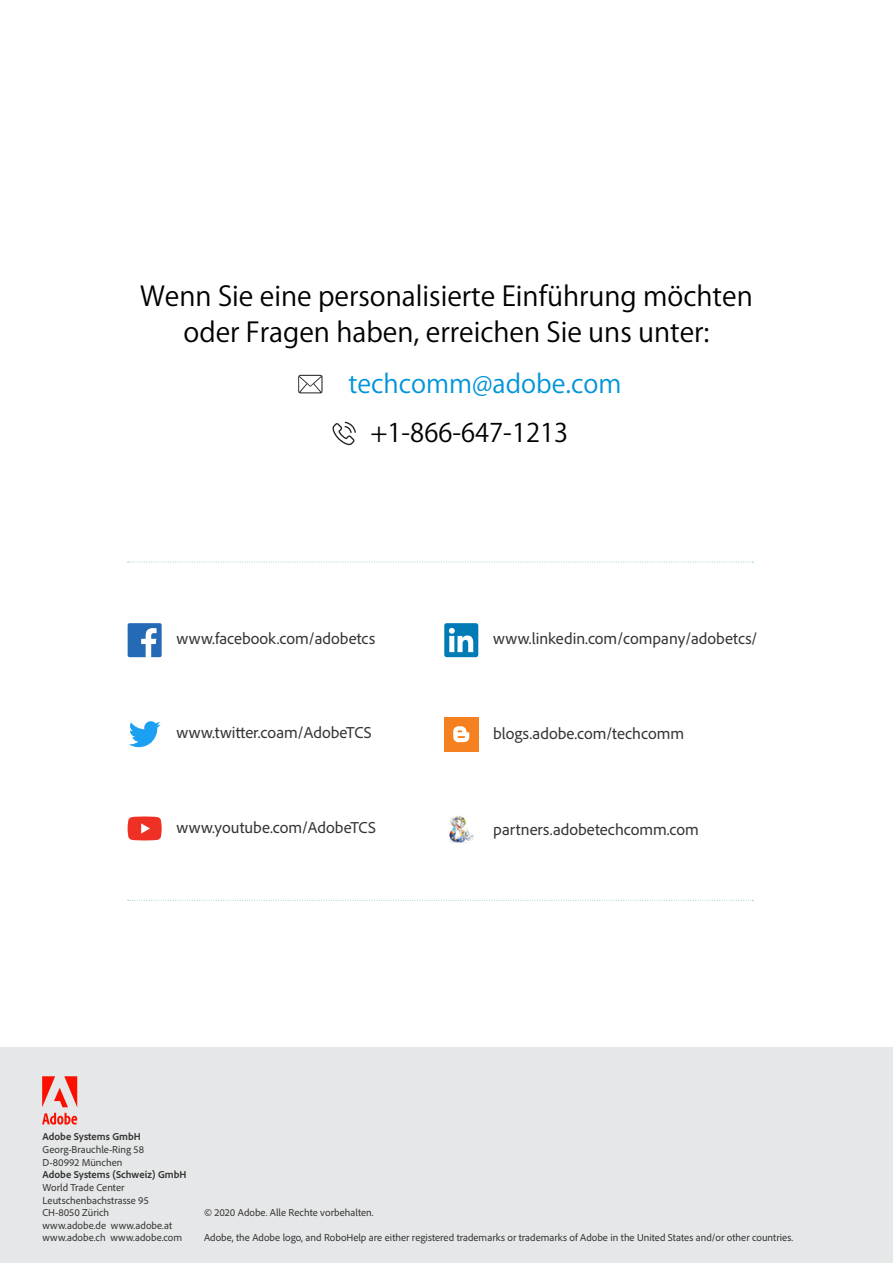
<style>
.page{position:relative;width:893px;height:1263px;background:#fff}
.page>*{position:absolute;margin:0;border:0;box-sizing:border-box;transform-origin:0 0}
.t1{font:27px/36px "Koz Go Pr 6 N";color:#000;text-align:center}
.t2{font:25.5px "Koz Go Pr 6 N";color:#0094d9}
.t3{font:25.5px "Koz Go Pr 6 N";color:#000}
.t4{font:16.5px "Adobe Clean";color:#343433}
.Legal_Company{font:10.5px "Adobe Clean";color:#343433}
.Company{font:10.5px "Adobe Clean";color:#343433}
.Company-2{font:700 10.5px "Adobe Clean";color:#343433}
</style>
<div class="page">
<div style="left:0;top:1047px;width:893px;height:216px;background:#e6e7e8"></div>
<svg style="left:298px;top:375px;width:24px;height:18px"></svg>
<svg style="left:332px;top:422px;width:24px;height:23px"></svg>
<svg style="left:128px;top:623px;width:34px;height:34px"></svg>
<svg style="left:129px;top:721px;width:32px;height:26px"></svg>
<div style="left:444px;top:623px;width:34px;height:34px;background:#007bb6;border-radius:2px"></div>
<svg style="left:449px;top:628px;width:24px;height:24px"></svg>
<svg style="left:128px;top:816px;width:34px;height:24px"></svg>
<img style="left:449px;top:816px;width:25px;height:27px">
<div style="left:444px;top:717px;width:34px;height:34px;background:#f58020"></div>
<svg style="left:453px;top:726px;width:16px;height:16px"></svg>
<svg style="left:128px;top:562px;width:625px;height:1px"></svg>
<svg style="left:128px;top:900px;width:625px;height:1px"></svg>
<svg style="left:42px;top:1076px;width:35px;height:31px"></svg>
<svg style="left:42px;top:1113px;width:35px;height:11px"></svg>
<h1 class="t1" style="left:140px;top:279px;width:614px">Wenn Sie eine personalisierte Einführung möchten oder Fragen haben, erreichen Sie uns unter:</h1>
<h1 class="t2" style="left:348px;top:369px;width:275px">techcomm@adobe.com</h1>
<h1 class="t3" style="left:370px;top:418px;width:199px">+1-866-647-1213</h1>
<p class="t4" style="left:177px;top:628px;width:200px">www.facebook.com/adobetcs</p>
<p class="t4" style="left:177px;top:722px;width:197px">www.twitter.coam/AdobeTCS</p>
<p class="t4" style="left:493px;top:627px;width:266px">www.linkedin.com/company/adobetcs/</p>
<p class="t4" style="left:493px;top:723px;width:192px">blogs.adobe.com/techcomm</p>
<p class="t4" style="left:177px;top:817px;width:201px">www.youtube.com/AdobeTCS</p>
<p class="t4" style="left:493px;top:818px;width:207px">partners.adobetechcomm.com</p>
<p class="Company-2" style="left:43px;top:1130px;width:100px">Adobe Systems GmbH</p>
<p class="Company" style="left:43px;top:1143px;width:103px">Georg-Brauchle-Ring 58</p>
<p class="Company" style="left:43px;top:1155px;width:81px">D-80992 München</p>
<p class="Company-2" style="left:43px;top:1168px;width:145px">Adobe Systems (Schweiz) GmbH</p>
<p class="Company" style="left:43px;top:1180px;width:83px">World Trade Center</p>
<p class="Company" style="left:43px;top:1193px;width:108px">Leutschenbachstrasse 95</p>
<p class="Company" style="left:43px;top:1206px;width:68px">CH-8050 Zürich</p>
<p class="Company" style="left:43px;top:1218px;width:131px">www.adobe.de www.adobe.at</p>
<p class="Company" style="left:43px;top:1231px;width:141px">www.adobe.ch www.adobe.com</p>
<p class="Legal_Company" style="left:204px;top:1206px;width:171px">© 2020 Adobe. Alle Rechte vorbehalten.</p>
<p class="Legal_Company" style="left:204px;top:1231px;width:591px">Adobe, the Adobe logo, and RoboHelp are either registered trademarks or trademarks of Adobe in the United States and/or other countries.</p>
</div>
